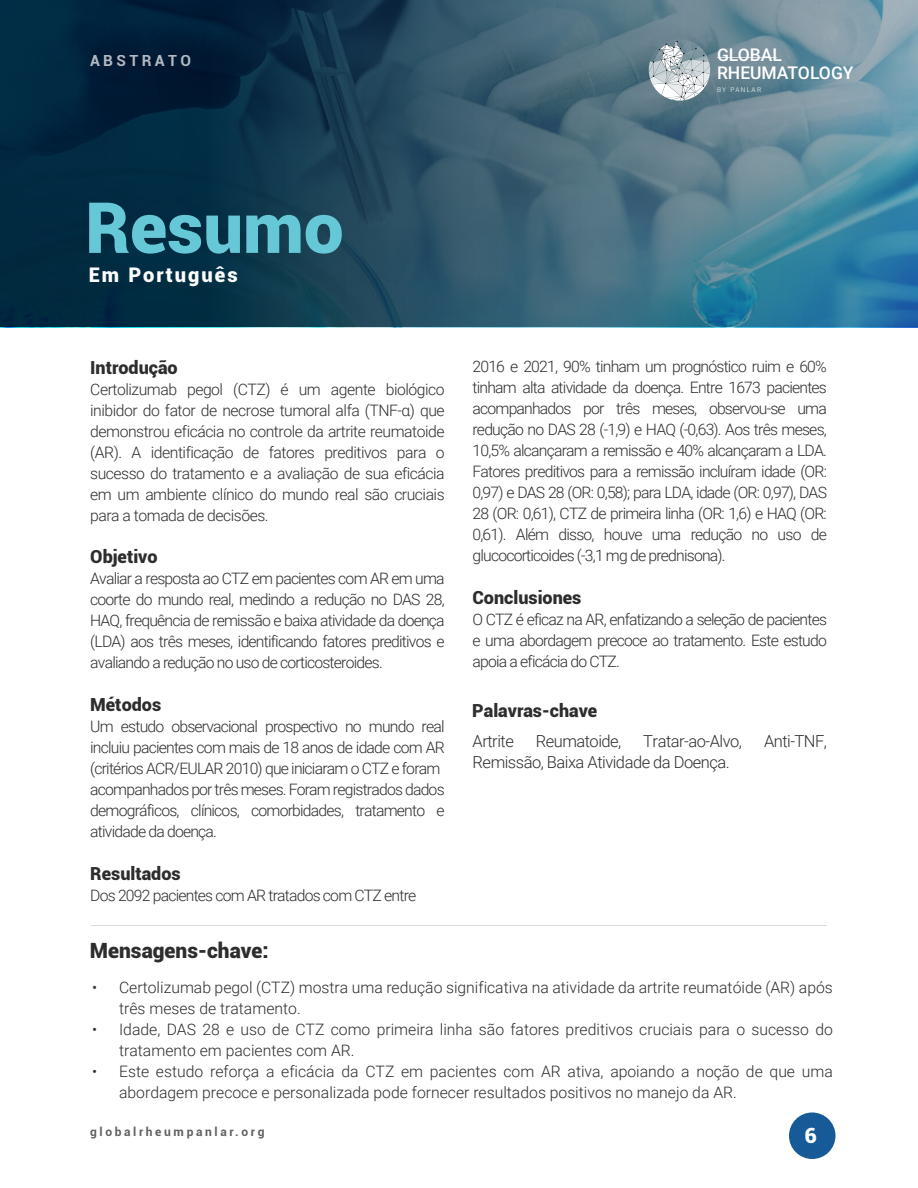
<style>
.page{position:relative;width:918px;height:1188px;background:#fff}
.page>*{position:absolute;margin:0;border:0;box-sizing:border-box;transform-origin:0 0}
.t1{font:900 70.65px "Roboto";color:#66c8d6}
.t2{font:900 21px "Roboto";color:#2d2d2d}
.t3{font:900 21px "Roboto";color:#fff}
.t4{font:900 20.1px "Roboto";letter-spacing:.1em;color:#fff}
.t5{font:900 18px "Roboto";color:#2d2d2d}
.t6{font:500 17.55px/17.4px "Roboto";color:#fff}
.t7{font:300 16.5px "Roboto";letter-spacing:-.03em;color:#2d2d2d}
.t8{font:300 15.75px/21px "Roboto";letter-spacing:-.05em;color:#2d2d2d;text-align:justify}
.t9{font:300 15.75px/21px "Roboto";color:#2d2d2d}
.t10{font:700 15.45px "Roboto";letter-spacing:.22em;color:#fff}
.t11{font:700 12px "Roboto";letter-spacing:.22em;color:#606060}
.t12{font:300 6.6px "Roboto";letter-spacing:.2em;color:#fff}
</style>
<div class="page">
<svg style="left:0;top:0;width:918px;height:327px;background:#2e576b"></svg>
<hr style="left:717px;top:58px;width:60px;height:1px;background:#fff">
<div style="left:789px;top:1112px;width:46px;height:47px;background:#165b97;border-radius:50%"></div>
<hr style="left:91px;top:925px;width:736px;height:1px;background:#d8d8d8">
<svg style="left:649px;top:39px;width:61px;height:62px;background:#a9b6bc"></svg>
<p class="t10" style="left:90px;top:50px;width:102px">ABSTRATO</p>
<p class="t6" style="left:717px;top:46px;width:138px">GLOBAL<br>RHEUMATOLOGY</p>
<p class="t12" style="left:717px;top:85px;width:46px">BY PANLAR</p>
<h1 class="t1" style="left:85px;top:178px;width:260px">Resumo</h1>
<p class="t4" style="left:89px;top:261px;width:150px">Em Português</p>
<p class="t5" style="left:90px;top:355px;width:89px">Introdução</p>
<p class="t8" style="left:90px;top:378px;width:356px">Certolizumab pegol (CTZ) é um agente biológico inibidor do fator de necrose tumoral alfa (TNF-α) que demonstrou eficácia no controle da artrite reumatoide (AR). A identificação de fatores preditivos para o sucesso do tratamento e a avaliação de sua eficácia em um ambiente clínico do mundo real são cruciais para a tomada de decisões.</p>
<p class="t5" style="left:90px;top:544px;width:69px">Objetivo</p>
<p class="t8" style="left:90px;top:568px;width:356px">Avaliar a resposta ao CTZ em pacientes com AR em uma coorte do mundo real, medindo a redução no DAS 28, HAQ, frequência de remissão e baixa atividade da doença (LDA) aos três meses, identificando fatores preditivos e avaliando a redução no uso de corticosteroides.</p>
<p class="t5" style="left:90px;top:692px;width:72px">Métodos</p>
<p class="t8" style="left:90px;top:715px;width:356px;text-align:left">Um estudo observacional prospectivo no mundo real incluiu pacientes com mais de 18 anos de idade com AR (critérios ACR/EULAR 2010) que iniciaram o CTZ e foram acompanhados por três meses. Foram registrados dados demográficos, clínicos, comorbidades, tratamento e atividade da doença.</p>
<p class="t5" style="left:90px;top:860px;width:92px">Resultados</p>
<p class="t8" style="left:90px;top:884px;width:328px">Dos 2092 pacientes com AR tratados com CTZ entre</p>
<h2 class="t2" style="left:90px;top:936px;width:180px">Mensagens-chave:</h2>
<p class="t8" style="left:472px;top:356px;width:356px">2016 e 2021, 90% tinham um prognóstico ruim e 60% tinham alta atividade da doença. Entre 1673 pacientes acompanhados por três meses, observou-se uma redução no DAS 28 (-1,9) e HAQ (-0,63). Aos três meses, 10,5% alcançaram a remissão e 40% alcançaram a LDA.<br>Fatores preditivos para a remissão incluíram idade (OR:<br>0,97) e DAS 28 (OR: 0,58); para LDA, idade (OR: 0,97), DAS 28 (OR: 0,61), CTZ de primeira linha (OR: 1,6) e HAQ (OR:<br>0,61). Além disso, houve uma redução no uso de glucocorticoides (-3,1 mg de prednisona).</p>
<p class="t5" style="left:472px;top:585px;width:110px">Conclusiones</p>
<p class="t8" style="left:472px;top:608px;width:356px">O CTZ é eficaz na AR, enfatizando a seleção de pacientes e uma abordagem precoce ao tratamento. Este estudo apoia a eficácia do CTZ.</p>
<p class="t5" style="left:472px;top:698px;width:127px">Palavras-chave</p>
<p class="t7" style="left:473px;top:729px;width:43px">Artrite</p>
<p class="t7" style="left:536px;top:729px;width:87px">Reumatoide,</p>
<p class="t7" style="left:643px;top:729px;width:100px">Tratar-ao-Alvo,</p>
<p class="t7" style="left:764px;top:729px;width:65px">Anti-TNF,</p>
<p class="t7" style="left:473px;top:750px;width:259px">Remissão, Baixa Atividade da Doença.</p>
<p class="t9" style="left:119px;top:976px;width:715px;text-indent:-27px">• Certolizumab pegol (CTZ) mostra uma redução significativa na atividade da artrite reumatóide (AR) após três meses de tratamento.</p>
<p class="t9" style="left:119px;top:1018px;width:715px;text-indent:-27px">• Idade, DAS 28 e uso de CTZ como primeira linha são fatores preditivos cruciais para o sucesso do tratamento em pacientes com AR.</p>
<p class="t9" style="left:119px;top:1060px;width:715px;text-indent:-27px">• Este estudo reforça a eficácia da CTZ em pacientes com AR ativa, apoiando a noção de que uma abordagem precoce e personalizada pode fornecer resultados positivos no manejo da AR.</p>
<p class="t11" style="left:90px;top:1123px;width:176px">globalrheumpanlar.org</p>
<h2 class="t3" style="left:805px;top:1121px;width:14px">6</h2>
</div>
